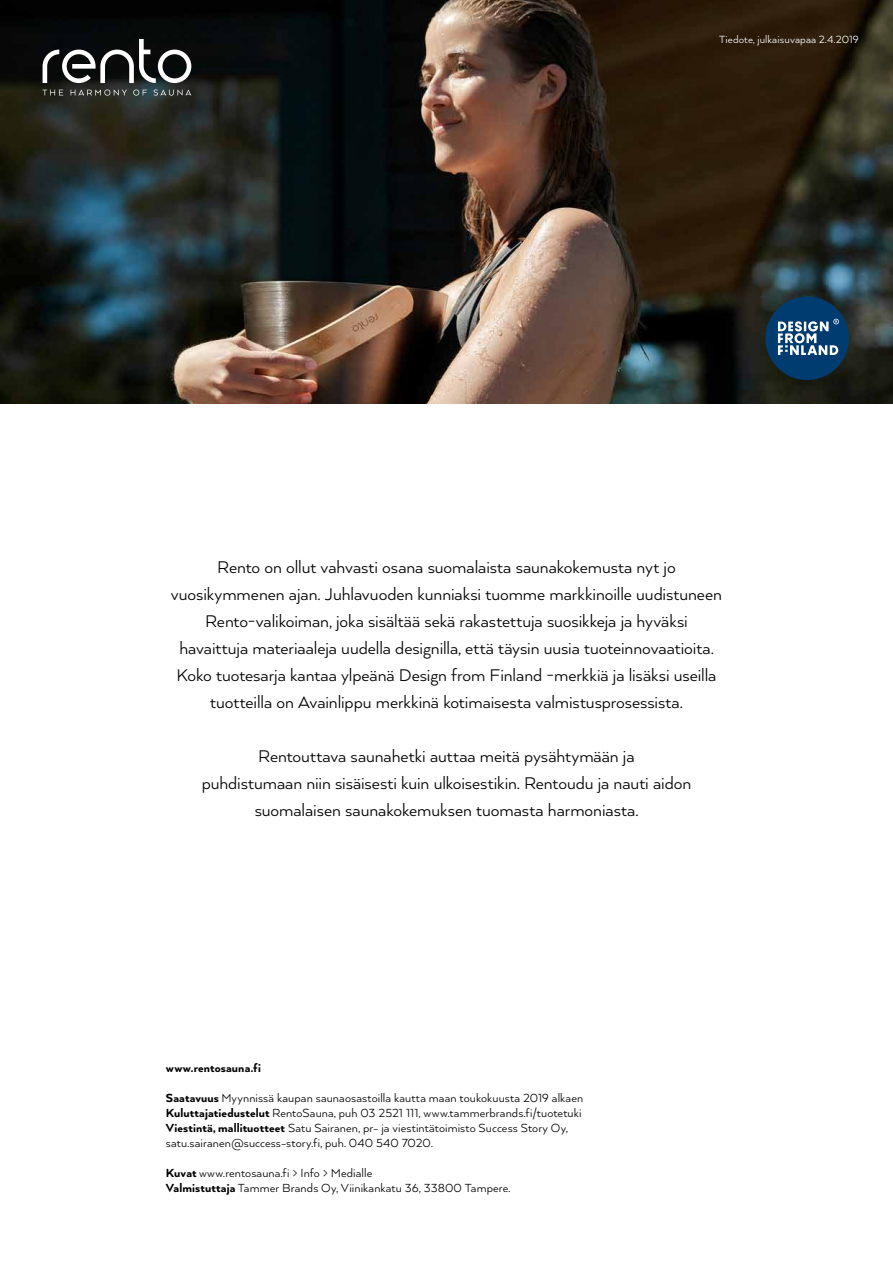
<style>
.page{position:relative;width:893px;height:1263px;background:#fff}
.page>*{position:absolute;margin:0;border:0;box-sizing:border-box;transform-origin:0 0}
.t1{font:19.5px/27px "Arquitecta";letter-spacing:-.005em;color:#000;text-align:center}
.t2{font:13.5px/15px "Arquitecta";letter-spacing:.005em;color:#000}
.t3{font:800 13.5px "Arquitecta";letter-spacing:.01em;color:#000}
.t4{font:12px "Arquitecta";letter-spacing:.01em;color:#fff}
.s1{font-weight:800}
</style>
<div class="page">
<img style="left:0;top:0;width:893px;height:403px">
<svg style="left:43px;top:39px;width:148px;height:44px"></svg>
<svg style="left:42px;top:90px;width:21px;height:5px"></svg>
<svg style="left:71px;top:90px;width:56px;height:6px"></svg>
<svg style="left:133px;top:90px;width:14px;height:6px"></svg>
<svg style="left:154px;top:90px;width:37px;height:6px"></svg>
<div style="left:765px;top:296px;width:84px;height:84px;background:#003c70;border-radius:50%"></div>
<svg style="left:778px;top:319px;width:61px;height:36px"></svg>
<p class="t4" style="left:719px;top:32px;width:141px">Tiedote, julkaisuvapaa 2.4.2019</p>
<p class="t1" style="left:171px;top:553px;width:553px">Rento on ollut vahvasti osana suomalaista saunakokemusta nyt jo vuosikymmenen ajan. Juhlavuoden kunniaksi tuomme markkinoille uudistuneen Rento-valikoiman, joka sisältää sekä rakastettuja suosikkeja ja hyväksi havaittuja materiaaleja uudella designilla, että täysin uusia tuoteinnovaatioita.<br>Koko tuotesarja kantaa ylpeänä Design from Finland -merkkiä ja lisäksi useilla tuotteilla on Avainlippu merkkinä kotimaisesta valmistusprosessista.</p>
<p class="t1" style="left:202px;top:742px;width:491px">Rentouttava saunahetki auttaa meitä pysähtymään ja<br>puhdistumaan niin sisäisesti kuin ulkoisestikin. Rentoudu ja nauti aidon suomalaisen saunakokemuksen tuomasta harmoniasta.</p>
<p class="t3" style="left:166px;top:1060px;width:97px">www.rentosauna.fi</p>
<p class="t2" style="left:166px;top:1090px;width:419px"><span class="s1">Saatavuus</span> Myynnissä kaupan saunaosastoilla kautta maan toukokuusta 2019 alkaen <span class="s1">Kuluttajatiedustelut</span> RentoSauna, puh 03 2521 111, www.tammerbrands.fi/tuotetuki <span class="s1">Viestintä, mallituotteet</span> Satu Sairanen, pr- ja viestintätoimisto Success Story Oy, satu.sairanen@success-story.fi, puh. 040 540 7020.</p>
<p class="t2" style="left:166px;top:1165px;width:346px"><span class="s1">Kuvat</span> www.rentosauna.fi &gt; Info &gt; Medialle<br><span class="s1">Valmistuttaja</span> Tammer Brands Oy, Viinikankatu 36, 33800 Tampere.</p>
</div>
